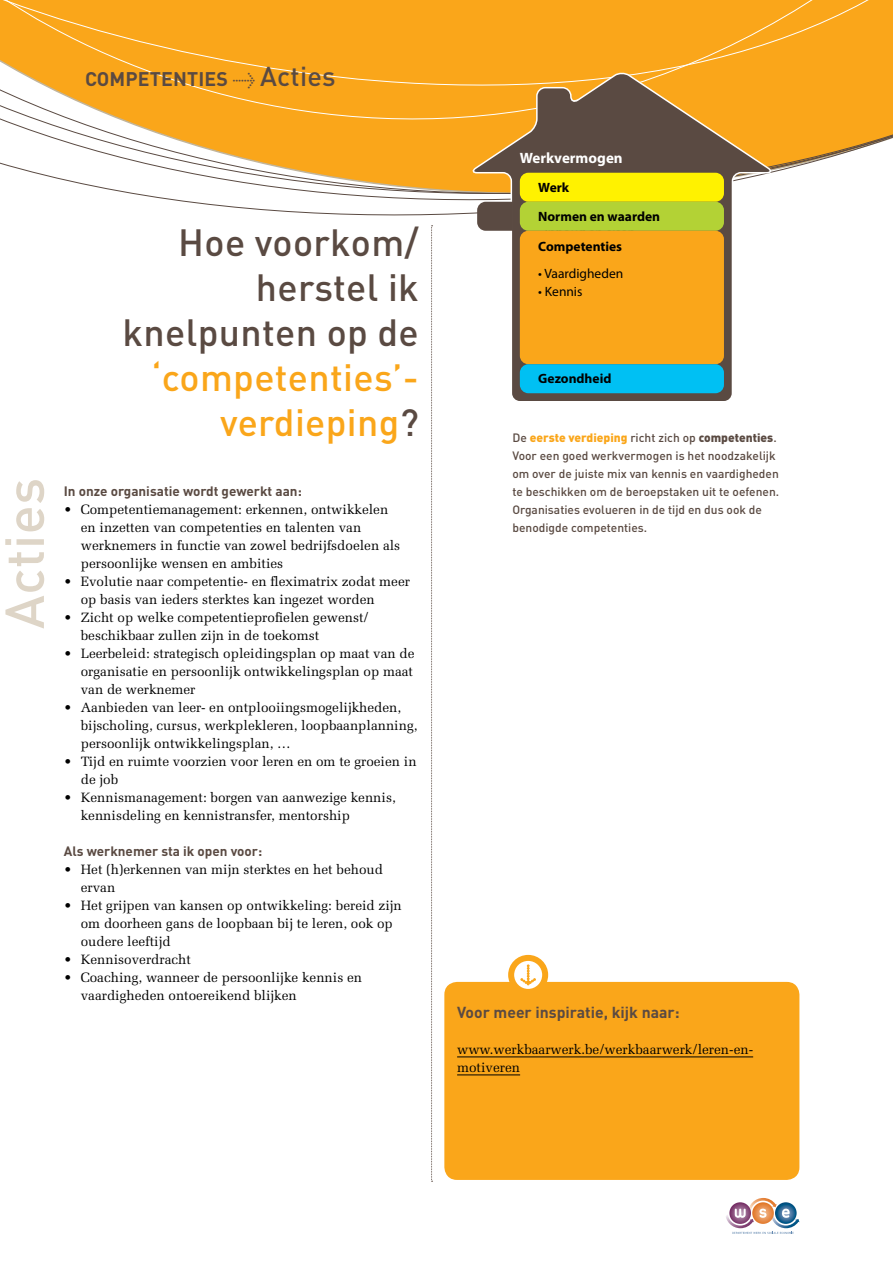
<style>
.page{position:relative;width:893px;height:1263px;background:#fff}
.page>*{position:absolute;margin:0;border:0;box-sizing:border-box;transform-origin:0 0}
.t1{font:500 54px "DIN";letter-spacing:.01em;color:#ded5c7}
.t2{font:500 37.5px/45px "DIN";letter-spacing:.01em;color:#5a4a42;text-align:right}
.t3{font:500 37.5px/45px "DIN";letter-spacing:.01em;color:#faa61a;text-align:right}
.t4{font:700 19.5px "DIN";letter-spacing:.01em;color:#5a4a42}
.t5{font:700 15.75px "DIN";color:#5a4a42}
.t6{font:700 15px "Myriad Pro";color:#fff}
.t7{font:13.5px/18px "Melior";color:#000}
.t8{font:700 13.5px "DIN";color:#5a4a42}
.t9{font:700 13.5px/29.7px "Myriad Pro";color:#000}
.t10{font:13.5px "Myriad Pro";color:#000}
.t11{font:500 12px/18px "DIN";color:#5a4a42}
.s1{font-family:"Meta Plus Normal";font-weight:400}
.s2{font-weight:500;font-size:27px}
.s3{color:#5a4a42}
.s4{font-weight:900;color:#faa61a}
.s5{font-weight:900}
</style>
<div class="page">
<svg style="left:726px;top:1198px;width:73px;height:36px"></svg>
<svg style="left:0;top:0;width:893px;height:216px"></svg>
<div style="left:444px;top:982px;width:355px;height:198px;background:#faa61a;border-radius:13px"></div>
<hr style="left:457px;top:1057px;width:296px;height:1px;background:#000">
<hr style="left:457px;top:1075px;width:63px;height:1px;background:#000">
<svg style="left:431px;top:225px;width:2px;height:957px"></svg>
<svg style="left:511px;top:958px;width:34px;height:34px"></svg>
<div style="left:508px;top:955px;width:40px;height:40px;border:6px solid #faa61a;border-radius:50%"></div>
<svg style="left:521px;top:965px;width:15px;height:20px"></svg>
<svg style="left:470px;top:71px;width:302px;height:330px"></svg>
<div style="left:520px;top:173px;width:204px;height:29px;background:#fff200;border-radius:9px"></div>
<div style="left:520px;top:202px;width:204px;height:29px;background:#b3d235;border-radius:9px"></div>
<div style="left:520px;top:231px;width:204px;height:133px;background:#faa61a;border-radius:9px"></div>
<div style="left:520px;top:364px;width:204px;height:29px;background:#00c0f3;border-radius:9px"></div>
<svg style="left:477px;top:202px;width:36px;height:29px"></svg>
<h3 class="t4" style="left:85px;top:66px;width:252px">Competenti es <span class="s1">&gt;</span> <span class="s2">Acties</span></h3>
<h1 class="t1" style="left:-12px;top:629px;width:153px;rotate:-90deg">Acties</h1>
<h2 class="t2" style="left:123px;top:219px;width:298px">Hoe voorkom/ herstel ik knelpunten op de</h2>
<h2 class="t3" style="left:151px;top:354px;width:269px">‘competenties’- verdieping<span class="s3">?</span></h2>
<p class="t8" style="left:64px;top:482px;width:240px">In onze organisatie wordt gewerkt aan:</p>
<p class="t7" style="left:81px;top:500px;width:321px;text-indent:-17px">• Competentiemanagement: erkennen, ontwikkelen en inzetten van competenties en talenten van werknemers in functie van zowel bedrijfsdoelen als persoonlijke wensen en ambities</p>
<p class="t7" style="left:81px;top:572px;width:331px;text-indent:-17px">• Evolutie naar competentie- en fleximatrix zodat meer op basis van ieders sterktes kan ingezet worden</p>
<p class="t7" style="left:81px;top:608px;width:289px;text-indent:-17px">• Zicht op welke competentieprofielen gewenst/ beschikbaar zullen zijn in de toekomst</p>
<p class="t7" style="left:81px;top:644px;width:335px;text-align:justify;text-indent:-17px">• Leerbeleid: strategisch opleidingsplan op maat van de organisatie en persoonlijk ontwikkelingsplan op maat van de werknemer</p>
<p class="t7" style="left:81px;top:698px;width:338px;text-indent:-17px">• Aanbieden van leer- en ontplooiingsmogelijkheden, bijscholing, cursus, werkplekleren, loopbaanplanning, persoonlijk ontwikkelingsplan, …</p>
<p class="t7" style="left:81px;top:752px;width:337px;text-indent:-17px">• Tijd en ruimte voorzien voor leren en om te groeien in de job</p>
<p class="t7" style="left:81px;top:788px;width:316px;text-indent:-17px">• Kennismanagement: borgen van aanwezige kennis, kennisdeling en kennistransfer, mentorship</p>
<p class="t8" style="left:64px;top:842px;width:200px">Als werknemer sta ik open voor:</p>
<p class="t7" style="left:81px;top:860px;width:304px;text-indent:-17px">• Het (h)erkennen van mijn sterktes en het behoud ervan</p>
<p class="t7" style="left:81px;top:896px;width:323px;text-indent:-17px">• Het grijpen van kansen op ontwikkeling: bereid zijn om doorheen gans de loopbaan bij te leren, ook op oudere leeftijd</p>
<p class="t7" style="left:64px;top:950px;width:129px">• Kennisoverdracht</p>
<p class="t7" style="left:81px;top:968px;width:283px;text-indent:-17px">• Coaching, wanneer de persoonlijke kennis en vaardigheden ontoereikend blijken</p>
<p class="t6" style="left:520px;top:148px;width:104px">Werkvermogen</p>
<p class="t9" style="left:538px;top:172px;width:32px">Werk</p>
<p class="t10" style="left:538px;top:206px;width:107px">• Omstandigheden</p>
<p class="t9" style="left:538px;top:201px;width:123px">Normen en waarden<br>Competenties</p>
<p class="t10" style="left:538px;top:265px;width:87px">• Vaardigheden</p>
<p class="t10" style="left:538px;top:283px;width:46px">• Kennis</p>
<p class="t9" style="left:538px;top:363px;width:75px">Gezondheid</p>
<p class="t11" style="left:512px;top:428px;width:268px">De <span class="s4">eerste verdieping</span> richt zich op <span class="s5">competenties</span>.<br>Voor een goed werkvermogen is het noodzakelijk om over de juiste mix van kennis en vaardigheden te beschikken om de beroepstaken uit te oefenen.<br>Organisaties evolueren in de tijd en dus ook de benodigde competenties.</p>
<p class="t5" style="left:457px;top:1002px;width:224px">Voor meer inspiratie, kijk naar:</p>
<p class="t7" style="left:457px;top:1040px;width:298px">www.werkbaarwerk.be/werkbaarwerk/leren-en&shy;motiveren</p>
</div>
